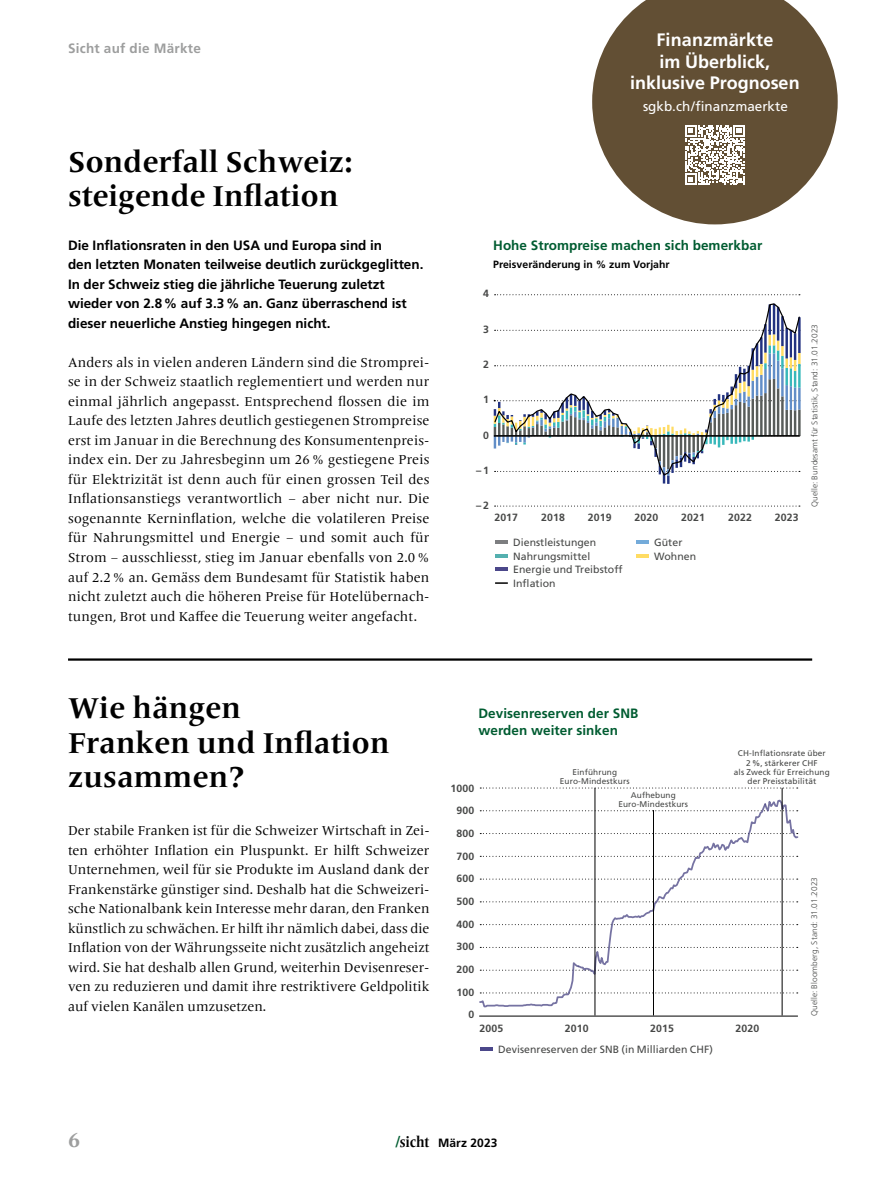
<style>
.page{position:relative;width:893px;height:1200px;background:#fff}
.page>*{position:absolute;margin:0;border:0;box-sizing:border-box;transform-origin:0 0}
.t1{font:700 30px/34.5px "Frutiger Serif LT Pro";color:#000}
.t2{font:700 21px "Frutiger Serif LT Pro";color:#9d9e9e}
.t3{font:700 18px/21px "Frutiger LT Std";color:#fff;text-align:center}
.t4{font:13.5px/19.5px "Frutiger Serif LT Pro";letter-spacing:.005em;color:#000;text-align:justify}
.t5{font:700 13.5px/19.5px "Frutiger LT Std";color:#000}
.t6{font:700 13.5px/16.5px "Frutiger LT Std";letter-spacing:.005em;color:#005c31}
.t7{font:13.5px "Frutiger LT Std";color:#fff}
.t8{font:700 13.5px "Frutiger LT Std";letter-spacing:.02em;color:#9d9e9e}
.t9{font:700 12px "Frutiger LT Std";letter-spacing:.01em;color:#000}
.t10{font:10.5px/13.5px "Frutiger LT Std";letter-spacing:.005em;color:#474847}
.t11{font:700 10.5px/22.6px "Frutiger LT Std";letter-spacing:.015em;color:#474847;text-align:right}
.t12{font:700 10.5px "Frutiger LT Std";letter-spacing:.005em;color:#000}
.t13{font:8.25px/9px "Frutiger LT Std";letter-spacing:.015em;color:#474847;text-align:center}
.t14{font:300 8.25px "Frutiger LT Std";letter-spacing:.015em;color:#474847}
.s1{font-family:"Frutiger Serif LT Pro";font-size:16.35px;color:#005c31}
.s2{font-family:"Frutiger Serif LT Pro";font-stretch:condensed;font-size:15.15px}
</style>
<div class="page">
<svg style="left:480px;top:787px;width:318px;height:1px"></svg>
<svg style="left:479px;top:799px;width:319px;height:208px"></svg>
<hr style="left:479px;top:1015px;width:319px;height:1px;background:#000">
<svg style="left:592px;top:0;width:246px;height:224px;fill:#624f34"></svg>
<svg style="left:685px;top:125px;width:60px;height:60px"></svg>
<svg style="left:480px;top:1047px;width:13px;height:3px"></svg>
<svg style="left:495px;top:294px;width:305px;height:1px"></svg>
<svg style="left:495px;top:505px;width:305px;height:1px"></svg>
<svg style="left:493px;top:303px;width:308px;height:173px"></svg>
<hr style="left:495px;top:435px;width:304px;height:1px;background:#000">
<hr style="left:495px;top:540px;width:13px;height:4px;background:#7d7e80">
<hr style="left:636px;top:540px;width:13px;height:4px;background:#74abda">
<svg style="left:495px;top:554px;width:13px;height:3px"></svg>
<svg style="left:636px;top:554px;width:13px;height:3px"></svg>
<hr style="left:495px;top:567px;width:13px;height:4px;background:#4b478a">
<svg style="left:495px;top:582px;width:13px;height:1px"></svg>
<hr style="left:68px;top:658px;width:744px;height:2px;background:#000">
<hr style="left:595px;top:787px;width:1px;height:228px;background:#000">
<hr style="left:782px;top:787px;width:1px;height:228px;background:#000">
<hr style="left:653px;top:809px;width:1px;height:206px;background:#000">
<p class="t8" style="left:68px;top:40px;width:134px">Sicht auf die Märkte</p>
<h3 class="t3" style="left:630px;top:30px;width:171px">Finanzmärkte<br>im Überblick, inklusive Prognosen</h3>
<p class="t7" style="left:643px;top:98px;width:146px">sgkb.ch/finanzmaerkte</p>
<h1 class="t1" style="left:68px;top:145px;width:287px">Sonderfall Schweiz: steigende Inflation</h1>
<p class="t5" style="left:68px;top:235px;width:357px">Die Inflationsraten in den USA und Europa sind in<br>den letzten Monaten teilweise deutlich zurückgeglitten.<br>In der Schweiz stieg die jährliche Teuerung zuletzt wieder von 2.8% auf 3.3% an. Ganz überraschend ist dieser neuerliche Anstieg hingegen nicht.</p>
<p class="t4" style="left:68px;top:352px;width:363px">Anders als in vielen anderen Ländern sind die Stromprei&shy;se in der Schweiz staatlich reglementiert und werden nur einmal jährlich angepasst. Entsprechend flossen die im Laufe des letzten Jahres deutlich gestiegenen Strompreise erst im Januar in die Berechnung des Konsumentenpreis&shy;index ein. Der zu Jahresbeginn um 26 % gestiegene Preis für Elektrizität ist denn auch für einen grossen Teil des Inflationsanstiegs verantwortlich – aber nicht nur. Die sogenannte Kerninflation, welche die volatileren Preise für Nahrungsmittel und Energie – und somit auch für Strom – ausschliesst, stieg im Januar ebenfalls von 2.0 % auf 2.2 % an. Gemäss dem Bundesamt für Statistik haben nicht zuletzt auch die höheren Preise für Hotelübernach&shy;tungen, Brot und Kaffee die Teuerung weiter angefacht.</p>
<p class="t6" style="left:493px;top:237px;width:271px">Hohe Strompreise machen sich bemerkbar</p>
<p class="t12" style="left:493px;top:258px;width:178px">Preisveränderung in % zum Vorjahr</p>
<p class="t11" style="left:483px;top:282px;width:7px">4</p>
<p class="t11" style="left:483px;top:317px;width:7px">3</p>
<p class="t11" style="left:483px;top:353px;width:7px">2</p>
<p class="t11" style="left:483px;top:388px;width:7px">1</p>
<p class="t11" style="left:483px;top:423px;width:7px">0</p>
<p class="t11" style="left:476px;top:459px;width:14px">–1</p>
<p class="t11" style="left:476px;top:494px;width:14px">–2</p>
<p class="t11" style="left:494px;top:506px;width:25px">2017</p>
<p class="t11" style="left:541px;top:506px;width:25px">2018</p>
<p class="t11" style="left:588px;top:506px;width:25px">2019</p>
<p class="t11" style="left:634px;top:506px;width:25px">2020</p>
<p class="t11" style="left:681px;top:506px;width:25px">2021</p>
<p class="t11" style="left:728px;top:506px;width:25px">2022</p>
<p class="t11" style="left:775px;top:506px;width:25px">2023</p>
<p class="t10" style="left:513px;top:536px;width:85px">Dienstleistungen</p>
<p class="t10" style="left:654px;top:536px;width:30px">Güter</p>
<p class="t10" style="left:513px;top:549px;width:79px">Nahrungsmittel</p>
<p class="t10" style="left:654px;top:549px;width:43px">Wohnen</p>
<p class="t10" style="left:513px;top:563px;width:111px">Energie und Treibstoff<br>Inflation</p>
<p class="t14" style="left:810px;top:507px;width:185px;rotate:-90deg">Quelle: Bundesamt für Statistik, Stand: 31.01.2023</p>
<h1 class="t1" style="left:68px;top:691px;width:323px">Wie hängen<br>Franken und Inflation zusammen?</h1>
<p class="t4" style="left:68px;top:820px;width:363px">Der stabile Franken ist für die Schweizer Wirtschaft in Zei&shy;ten erhöhter Inflation ein Pluspunkt. Er hilft Schweizer Unternehmen, weil für sie Produkte im Ausland dank der Frankenstärke günstiger sind. Deshalb hat die Schweizeri&shy;sche Nationalbank kein Interesse mehr daran, den Franken künstlich zu schwächen. Er hilft ihr nämlich dabei, dass die Inflation von der Währungsseite nicht zusätzlich angeheizt wird. Sie hat deshalb allen Grund, weiterhin Devisenreser&shy;ven zu reduzieren und damit ihre restriktivere Geldpolitik auf vielen Kanälen umzusetzen.</p>
<p class="t6" style="left:478px;top:705px;width:161px">Devisenreserven der SNB werden weiter sinken</p>
<p class="t11" style="left:450px;top:776px;width:25px">1000<br>900<br>800<br>700<br>600<br>500<br>400<br>300<br>200<br>100<br>0</p>
<p class="t13" style="left:560px;top:767px;width:71px">Einführung<br>Euro-Mindestkurs</p>
<p class="t13" style="left:618px;top:790px;width:71px">Aufhebung<br>Euro-Mindestkurs</p>
<p class="t13" style="left:734px;top:749px;width:97px">CH-Inflationsrate über<br>2%, stärkerer CHF<br>als Zweck für Erreichung der Preisstabilität</p>
<p class="t14" style="left:810px;top:1015px;width:141px;rotate:-90deg">Quelle: Bloomberg, Stand: 31.01.2023</p>
<p class="t11" style="left:479px;top:1016px;width:25px">2005</p>
<p class="t11" style="left:565px;top:1016px;width:25px">2010</p>
<p class="t11" style="left:650px;top:1016px;width:25px">2015</p>
<p class="t11" style="left:735px;top:1016px;width:25px">2020</p>
<p class="t10" style="left:498px;top:1042px;width:216px">Devisenreserven der SNB (in Milliarden CHF)</p>
<h2 class="t2" style="left:68px;top:1127px;width:13px">6</h2>
<p class="t9" style="left:395px;top:1135px;width:104px"><span class="s1">/</span><span class="s2">sicht</span> März 2023</p>
</div>
